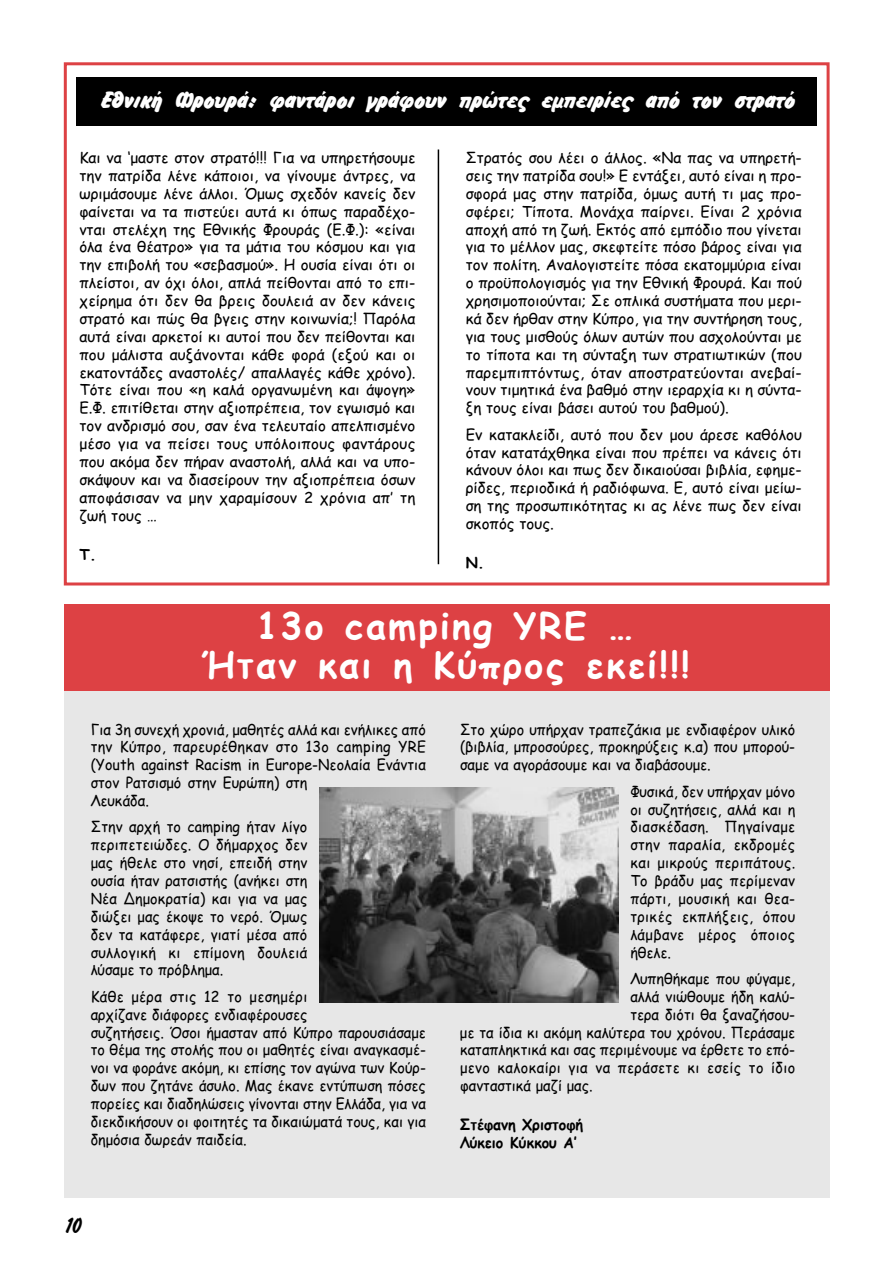
<style>
.page{position:relative;width:893px;height:1262px;background:#fff}
.page>*{position:absolute;margin:0;border:0;box-sizing:border-box;transform-origin:0 0}
.t1{font:700 36px/39.3px "Comic Sans MS";letter-spacing:.06em;color:#fff;text-align:center}
.t2{font:700 22.5px "Ios";letter-spacing:.01em;color:#fff}
.t3{font:21px "Ios";color:#000;scale:.95 1}
.t4{font:15px/17.9px "Comic Sans MS";color:#000;text-align:justify}
.t5{font:15px/17.9px "Comic Sans MS";color:#000;text-align:justify;scale:.95 1}
.t6{font:15px "Comic Sans MS";letter-spacing:.025em;color:#000;scale:.95 1}
.t7{font:700 15px/17.4px "Comic Sans MS";color:#000;scale:.95 1}
.t8{font:700 15px "Comic Sans MS";color:#000}
.s1{font-style:inherit}
</style>
<div class="page">
<div style="left:64px;top:62px;width:765px;height:523px;border:3px solid #dd4144"></div>
<div style="left:64px;top:685px;width:765px;height:513px;background:#e7e7e7"></div>
<div style="left:64px;top:604px;width:765px;height:86px;background:#dd4144"></div>
<img style="left:319px;top:788px;width:299px;height:214px">
<hr style="left:437px;top:149px;width:2px;height:415px;background:#000">
<div style="left:77px;top:78px;width:739px;height:48px;background:#000"></div>
<h2 class="t2" style="left:99px;top:87px;width:696px">Εθνική Φρουρά<span class="s1">:</span> φαντάροι γράφουν πρώτες ε<span class="s1">µ</span>πειρίες από τον στρατό</h2>
<p class="t4" style="left:79px;top:148px;width:337px">Και να <span class="s1">ëµ</span>αστε στον στρατό<span class="s1">!!!</span> Για να υπηρετήσου<span class="s1">µ</span>ε την πατρίδα λένε κάποιοι<span class="s1">,</span> να γίνου<span class="s1">µ</span>ε άντρες<span class="s1">,</span> να ωρι<span class="s1">µ</span>άσου<span class="s1">µ</span>ε λένε άλλοι<span class="s1">.</span> Ό<span class="s1">µ</span>ως σχεδόν κανείς δεν φαίνεται να τα πιστεύει αυτά κι όπως παραδέχο&shy;νται στελέχη της Εθνικής Φρουράς <span class="s1">(</span>Ε<span class="s1">.</span>Φ<span class="s1">.): ´</span>είναι όλα ένα θέατρο<span class="s1">ª</span> για τα <span class="s1">µ</span>άτια του κόσ<span class="s1">µ</span>ου και για την επιβολή του <span class="s1">´</span>σεβασ<span class="s1">µ</span>ού<span class="s1">ª.</span> Η ουσία είναι ότι οι πλείστοι<span class="s1">,</span> αν όχι όλοι<span class="s1">,</span> απλά πείθονται από το επι&shy;χείρη<span class="s1">µ</span>α ότι δεν θα βρεις δουλειά αν δεν κάνεις στρατό και πώς θα βγεις στην κοινωνία<span class="s1">;!</span> Παρόλα αυτά είναι αρκετοί κι αυτοί που δεν πείθονται και που <span class="s1">µ</span>άλιστα αυξάνονται κάθε φορά <span class="s1">(</span>εξού και οι εκατοντάδες αναστολές<span class="s1">/</span> απαλλαγές κάθε χρόνο<span class="s1">).<br></span>Τότε είναι που <span class="s1">´</span>η καλά οργανω<span class="s1">µ</span>ένη και άψογη<span class="s1">ª </span>Ε<span class="s1">.</span>Φ<span class="s1">.</span> επιτίθεται στην αξιοπρέπεια<span class="s1">,</span> τον εγωισ<span class="s1">µ</span>ό και τον ανδρισ<span class="s1">µ</span>ό σου<span class="s1">,</span> σαν ένα τελευταίο απελπισ<span class="s1">µ</span>ένο <span class="s1">µ</span>έσο για να πείσει τους υπόλοιπους φαντάρους που ακό<span class="s1">µ</span>α δεν πήραν αναστολή<span class="s1">,</span> αλλά και να υπο&shy;σκάψουν και να διασείρουν την αξιοπρέπεια όσων αποφάσισαν να <span class="s1">µ</span>ην χαρα<span class="s1">µ</span>ίσουν <span class="s1">2</span> χρόνια απ<span class="s1">í</span> τη ζωή τους <span class="s1">Ö</span></p>
<p class="t8" style="left:79px;top:543px;width:18px">Τ<span class="s1">.</span></p>
<p class="t4" style="left:465px;top:148px;width:337px">Στρατός σου λέει ο άλλος<span class="s1">. ´</span>Να πας να υπηρετή&shy;σεις την πατρίδα σου<span class="s1">!ª</span> Ε εντάξει<span class="s1">,</span> αυτό είναι η προ&shy;σφορά <span class="s1">µ</span>ας στην πατρίδα<span class="s1">,</span> ό<span class="s1">µ</span>ως αυτή τι <span class="s1">µ</span>ας προ&shy;σφέρει<span class="s1">;</span> Τίποτα<span class="s1">.</span> Μονάχα παίρνει<span class="s1">.</span> Είναι <span class="s1">2</span> χρόνια αποχή από τη ζωή<span class="s1">.</span> Εκτός από ε<span class="s1">µ</span>πόδιο που γίνεται για το <span class="s1">µ</span>έλλον <span class="s1">µ</span>ας<span class="s1">,</span> σκεφτείτε πόσο βάρος είναι για τον πολίτη<span class="s1">.</span> Αναλογιστείτε πόσα εκατο<span class="s1">µµ</span>ύρια είναι ο προϋπολογισ<span class="s1">µ</span>ός για την Εθνική Φρουρά<span class="s1">.</span> Και πού χρησι<span class="s1">µ</span>οποιούνται<span class="s1">;</span> Σε οπλικά συστή<span class="s1">µ</span>ατα που <span class="s1">µ</span>ερι&shy;κά δεν ήρθαν στην Κύπρο<span class="s1">,</span> για την συντήρηση τους<span class="s1">, </span>για τους <span class="s1">µ</span>ισθούς όλων αυτών που ασχολούνται <span class="s1">µ</span>ε το τίποτα και τη σύνταξη των στρατιωτικών <span class="s1">(</span>που παρε<span class="s1">µ</span>πιπτόντως<span class="s1">,</span> όταν αποστρατεύονται ανεβαί&shy;νουν τι<span class="s1">µ</span>ητικά ένα βαθ<span class="s1">µ</span>ό στην ιεραρχία κι η σύντα&shy;ξη τους είναι βάσει αυτού του βαθ<span class="s1">µ</span>ού<span class="s1">).</span></p>
<p class="t4" style="left:465px;top:424px;width:337px">Εν κατακλείδι<span class="s1">,</span> αυτό που δεν <span class="s1">µ</span>ου άρεσε καθόλου όταν κατατάχθηκα είναι που πρέπει να κάνεις ότι κάνουν όλοι και πως δεν δικαιούσαι βιβλία<span class="s1">,</span> εφη<span class="s1">µ</span>ε&shy;ρίδες<span class="s1">,</span> περιοδικά ή ραδιόφωνα<span class="s1">.</span> Ε<span class="s1">,</span> αυτό είναι <span class="s1">µ</span>είω&shy;ση της προσωπικότητας κι ας λένε πως δεν είναι σκοπός τους<span class="s1">.</span></p>
<p class="t8" style="left:465px;top:551px;width:20px">Ν<span class="s1">.</span></p>
<h1 class="t1" style="left:199px;top:604px;width:492px">1<span class="s1">3</span>ο <span class="s1">camping</span> Υ<span class="s1">R</span>Ε <span class="s1">Ö<br></span>Ήταν και η Κύπρος εκεί<span class="s1">!!!</span></h1>
<p class="t5" style="left:91px;top:719px;width:354px;text-align:left">Για <span class="s1">3</span>η συνεχή χρονιά<span class="s1">, µ</span>αθητές αλλά και ενήλικες από την Κύπρο<span class="s1">,</span> παρευρέθηκαν στο 1<span class="s1">3</span>ο <span class="s1">camping YRE (Youth against Racism in Europe-</span>Νεολαία Ενάντια στον Ρατσισ<span class="s1">µ</span>ό στην Ευρώπη<span class="s1">)</span> στη<br>Λευκάδα<span class="s1">.</span></p>
<p class="t5" style="left:91px;top:817px;width:229px">Στην αρχή το <span class="s1">camping</span> ήταν λίγο περιπετειώδες<span class="s1">.</span> Ο δή<span class="s1">µ</span>αρχος δεν <span class="s1">µ</span>ας ήθελε στο νησί<span class="s1">,</span> επειδή στην ουσία ήταν ρατσιστής <span class="s1">(</span>ανήκει στη Νέα ∆η<span class="s1">µ</span>οκρατία<span class="s1">)</span> και για να <span class="s1">µ</span>ας διώξει <span class="s1">µ</span>ας έκοψε το νερό<span class="s1">.</span> Ό<span class="s1">µ</span>ως δεν τα κατάφερε<span class="s1">,</span> γιατί <span class="s1">µ</span>έσα από συλλογική κι επί<span class="s1">µ</span>ονη δουλειά λύσα<span class="s1">µ</span>ε το πρόβλη<span class="s1">µ</span>α<span class="s1">.</span></p>
<p class="t5" style="left:91px;top:986px;width:354px;text-align:left">Κάθε <span class="s1">µ</span>έρα στις 1<span class="s1">2</span> το <span class="s1">µ</span>εση<span class="s1">µ</span>έρι<br>αρχίζανε διάφορες ενδιαφέρουσες<br>συζητήσεις<span class="s1">.</span> Όσοι ή<span class="s1">µ</span>ασταν από Κύπρο παρουσιάσα<span class="s1">µ</span>ε το θέ<span class="s1">µ</span>α της στολής που οι <span class="s1">µ</span>αθητές είναι αναγκασ<span class="s1">µ</span>έ&shy;νοι να φοράνε ακό<span class="s1">µ</span>η<span class="s1">,</span> κι επίσης τον αγώνα των Κούρ&shy;δων που ζητάνε άσυλο<span class="s1">.</span> Μας έκανε εντύπωση πόσες πορείες και διαδηλώσεις γίνονται στην Ελλάδα<span class="s1">,</span> για να διεκδικήσουν οι φοιτητές τα δικαιώ<span class="s1">µ</span>ατά τους<span class="s1">,</span> και για δη<span class="s1">µ</span>όσια δωρεάν παιδεία<span class="s1">.</span></p>
<h3 class="t3" style="left:65px;top:1214px;width:17px">10</h3>
<p class="t5" style="left:460px;top:719px;width:354px">Στο χώρο υπήρχαν τραπεζάκια <span class="s1">µ</span>ε ενδιαφέρον υλικό <span class="s1">(</span>βιβλία<span class="s1">, µ</span>προσούρες<span class="s1">,</span> προκηρύξεις κ<span class="s1">.</span>α<span class="s1">)</span> που <span class="s1">µ</span>πορού&shy;σα<span class="s1">µ</span>ε να αγοράσου<span class="s1">µ</span>ε και να διαβάσου<span class="s1">µ</span>ε<span class="s1">.</span></p>
<p class="t5" style="left:630px;top:781px;width:175px">Φυσικά<span class="s1">,</span> δεν υπήρχαν <span class="s1">µ</span>όνο οι συζητήσεις<span class="s1">,</span> αλλά και η διασκέδαση<span class="s1">.</span> Πηγαίνα<span class="s1">µ</span>ε στην παραλία<span class="s1">,</span> εκδρο<span class="s1">µ</span>ές και <span class="s1">µ</span>ικρούς περιπάτους<span class="s1">.<br></span>Το βράδυ <span class="s1">µ</span>ας περί<span class="s1">µ</span>εναν πάρτι<span class="s1">, µ</span>ουσική και θεα&shy;τρικές εκπλήξεις<span class="s1">,</span> όπου λά<span class="s1">µ</span>βανε <span class="s1">µ</span>έρος όποιος ήθελε<span class="s1">.</span></p>
<p class="t5" style="left:630px;top:969px;width:175px">Λυπηθήκα<span class="s1">µ</span>ε που φύγα<span class="s1">µ</span>ε<span class="s1">,</span></p>
<p class="t5" style="left:630px;top:986px;width:175px">αλλά νιώθου<span class="s1">µ</span>ε ήδη καλύ<span class="s1">-</span></p>
<p class="t5" style="left:630px;top:1004px;width:175px">τερα διότι θα ξαναζήσου<span class="s1">-</span></p>
<p class="t5" style="left:460px;top:1022px;width:354px"><span class="s1">µ</span>ε τα ίδια κι ακό<span class="s1">µ</span>η καλύτερα του χρόνου<span class="s1">.</span> Περάσα<span class="s1">µ</span>ε</p>
<p class="t5" style="left:460px;top:1040px;width:354px">καταπληκτικά και σας περι<span class="s1">µ</span>ένου<span class="s1">µ</span>ε να έρθετε το επό<span class="s1">-</span></p>
<p class="t6" style="left:460px;top:1056px;width:354px"><span class="s1">µ</span>ενο καλοκαίρι για να περάσετε κι εσείς το ίδιο</p>
<p class="t5" style="left:460px;top:1076px;width:141px">φανταστικά <span class="s1">µ</span>αζί <span class="s1">µ</span>ας<span class="s1">.</span></p>
<p class="t7" style="left:460px;top:1115px;width:131px">Στέφανη Χριστοφή<br>Λύκειο Κύκκου Α<span class="s1">í</span></p>
</div>
